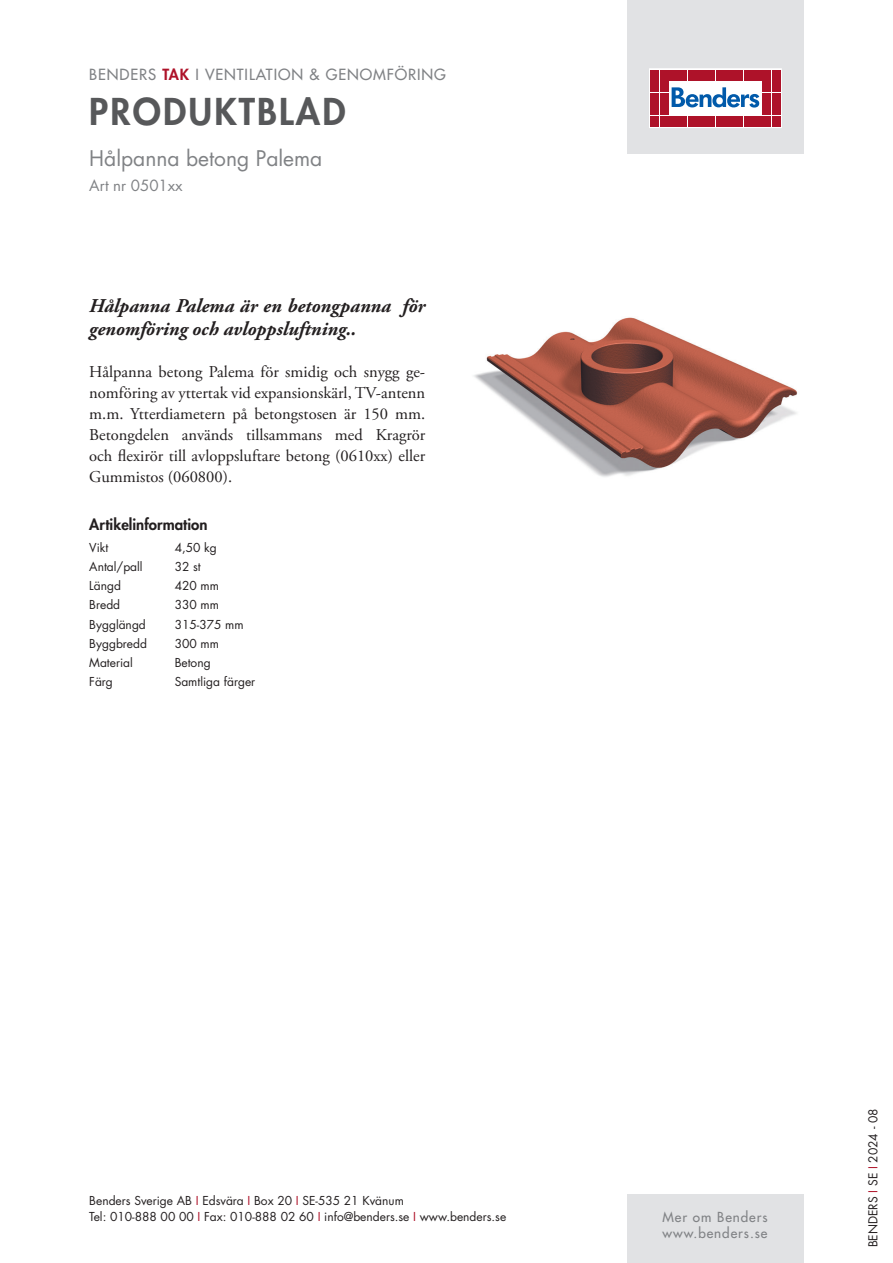
<style>
.page{position:relative;width:893px;height:1263px;background:#fff}
.page>*{position:absolute;margin:0;border:0;box-sizing:border-box;transform-origin:0 0}
.t1{font:800 36px "Futura Std";letter-spacing:.06em;color:#57585a}
.t2{font:21px "Futura Std";color:#808285}
.t3{font:italic 700 19.5px/23.4px "Adobe Garamond Pro";color:#231f20}
.t4{font:16.5px/21px "Adobe Garamond Pro";color:#231f20;text-align:justify}
.t5{font:500 15px "Futura Std";letter-spacing:.06em;color:#808285}
.t6{font:800 15px "Futura Std";color:#231f20}
.t7{font:15px "Futura Std";color:#808285}
.t8{font:500 13.5px/16.2px "Futura Std";letter-spacing:.07em;color:#808285}
.t9{font:12px/16.5px "Futura Std";color:#231f20}
.s1{font-weight:800;color:#ae1229}
.s2{color:#ae1229}
</style>
<div class="page">
<div style="left:627px;top:0;width:177px;height:153px;background:#e1e2e4"></div>
<svg style="left:649px;top:69px;width:132px;height:59px;background:#eac5cb"></svg>
<div style="left:651px;top:70px;width:8px;height:10px;background:#ae1229"></div>
<div style="left:660px;top:70px;width:8px;height:10px;background:#ae1229"></div>
<div style="left:651px;top:81px;width:8px;height:11px;background:#ae1229"></div>
<div style="left:660px;top:81px;width:8px;height:11px;background:#ae1229"></div>
<div style="left:651px;top:93px;width:8px;height:10px;background:#ae1229"></div>
<div style="left:660px;top:93px;width:8px;height:10px;background:#ae1229"></div>
<div style="left:651px;top:104px;width:8px;height:11px;background:#ae1229"></div>
<div style="left:660px;top:104px;width:8px;height:11px;background:#ae1229"></div>
<div style="left:651px;top:116px;width:8px;height:10px;background:#ae1229"></div>
<div style="left:660px;top:116px;width:8px;height:10px;background:#ae1229"></div>
<div style="left:669px;top:70px;width:8px;height:10px;background:#ae1229"></div>
<div style="left:679px;top:70px;width:8px;height:10px;background:#ae1229"></div>
<div style="left:688px;top:70px;width:8px;height:10px;background:#ae1229"></div>
<div style="left:697px;top:70px;width:9px;height:10px;background:#ae1229"></div>
<div style="left:707px;top:70px;width:8px;height:10px;background:#ae1229"></div>
<div style="left:716px;top:70px;width:8px;height:10px;background:#ae1229"></div>
<div style="left:725px;top:70px;width:9px;height:10px;background:#ae1229"></div>
<div style="left:735px;top:70px;width:8px;height:10px;background:#ae1229"></div>
<div style="left:744px;top:70px;width:8px;height:10px;background:#ae1229"></div>
<div style="left:753px;top:70px;width:9px;height:10px;background:#ae1229"></div>
<div style="left:669px;top:116px;width:8px;height:10px;background:#ae1229"></div>
<div style="left:679px;top:116px;width:8px;height:10px;background:#ae1229"></div>
<div style="left:688px;top:116px;width:8px;height:10px;background:#ae1229"></div>
<div style="left:697px;top:116px;width:9px;height:10px;background:#ae1229"></div>
<div style="left:707px;top:116px;width:8px;height:10px;background:#ae1229"></div>
<div style="left:716px;top:116px;width:8px;height:10px;background:#ae1229"></div>
<div style="left:725px;top:116px;width:9px;height:10px;background:#ae1229"></div>
<div style="left:735px;top:116px;width:8px;height:10px;background:#ae1229"></div>
<div style="left:744px;top:116px;width:8px;height:10px;background:#ae1229"></div>
<div style="left:753px;top:116px;width:9px;height:10px;background:#ae1229"></div>
<div style="left:763px;top:70px;width:8px;height:10px;background:#ae1229"></div>
<div style="left:772px;top:70px;width:8px;height:10px;background:#ae1229"></div>
<div style="left:763px;top:81px;width:8px;height:11px;background:#ae1229"></div>
<div style="left:772px;top:81px;width:8px;height:11px;background:#ae1229"></div>
<div style="left:763px;top:93px;width:8px;height:10px;background:#ae1229"></div>
<div style="left:772px;top:93px;width:8px;height:10px;background:#ae1229"></div>
<div style="left:763px;top:104px;width:8px;height:11px;background:#ae1229"></div>
<div style="left:772px;top:104px;width:8px;height:11px;background:#ae1229"></div>
<div style="left:763px;top:116px;width:8px;height:10px;background:#ae1229"></div>
<div style="left:772px;top:116px;width:8px;height:10px;background:#ae1229"></div>
<svg style="left:672px;top:87px;width:87px;height:21px;background:#90b6d9"></svg>
<div style="left:627px;top:1195px;width:177px;height:68px;background:#e1e2e4"></div>
<img style="left:474px;top:317px;width:324px;height:160px">
<p class="t5" style="left:89px;top:65px;width:358px">BENDERS <span class="s1">TAK</span> I VENTILATION &amp; GENOMFÖRING</p>
<h1 class="t1" style="left:89px;top:89px;width:258px">PRODUKTBLAD</h1>
<h2 class="t2" style="left:89px;top:145px;width:235px">Hålpanna betong Palema</h2>
<p class="t7" style="left:89px;top:176px;width:95px">Art nr 0501xx</p>
<h3 class="t3" style="left:89px;top:294px;width:337px">Hålpanna Palema är en betongpanna för genomföring och avloppsluftning..</h3>
<p class="t4" style="left:89px;top:362px;width:337px">Hålpanna betong Palema för smidig och snygg ge&shy;nomföring av yttertak vid expansionskärl, TV-antenn m.m. Ytterdiametern på betongstosen är 150 mm.<br>Betongdelen används tillsammans med Kragrör och flexirör till avloppsluftare betong (0610xx) eller Gummistos (060800).</p>
<p class="t6" style="left:89px;top:515px;width:120px">Artikelinformation</p>
<p class="t9" style="left:89px;top:539px;width:21px">Vikt</p>
<p class="t9" style="left:175px;top:539px;width:44px">4,50 kg</p>
<p class="t9" style="left:89px;top:559px;width:55px">Antal/pall</p>
<p class="t9" style="left:175px;top:559px;width:28px">32 st</p>
<p class="t9" style="left:89px;top:578px;width:33px">Längd</p>
<p class="t9" style="left:175px;top:578px;width:46px">420 mm</p>
<p class="t9" style="left:89px;top:597px;width:32px">Bredd</p>
<p class="t9" style="left:175px;top:597px;width:46px">330 mm</p>
<p class="t9" style="left:89px;top:616px;width:58px">Bygglängd</p>
<p class="t9" style="left:175px;top:616px;width:70px">315-375 mm</p>
<p class="t9" style="left:89px;top:635px;width:59px">Byggbredd</p>
<p class="t9" style="left:175px;top:635px;width:46px">300 mm</p>
<p class="t9" style="left:89px;top:654px;width:45px">Material</p>
<p class="t9" style="left:175px;top:654px;width:37px">Betong</p>
<p class="t9" style="left:89px;top:673px;width:25px">Färg</p>
<p class="t9" style="left:175px;top:673px;width:82px">Samtliga färger</p>
<p class="t9" style="left:89px;top:1192px;width:418px">Benders Sverige AB <span class="s2">I</span> Edsvära <span class="s2">I</span> Box 20 <span class="s2">I</span> SE-535 21 Kvänum<br>Tel: 010-888 00 00 <span class="s2">I</span> Fax: 010-888 02 60 <span class="s2">I</span> info@benders.se <span class="s2">I</span> www.benders.se</p>
<p class="t8" style="left:662px;top:1209px;width:107px">Mer om Benders www.benders.se</p>
<p class="t9" style="left:865px;top:1247px;width:140px;rotate:-90deg">BENDERS <span class="s2">I</span> SE <span class="s2">I</span> 2024 - 08</p>
</div>
